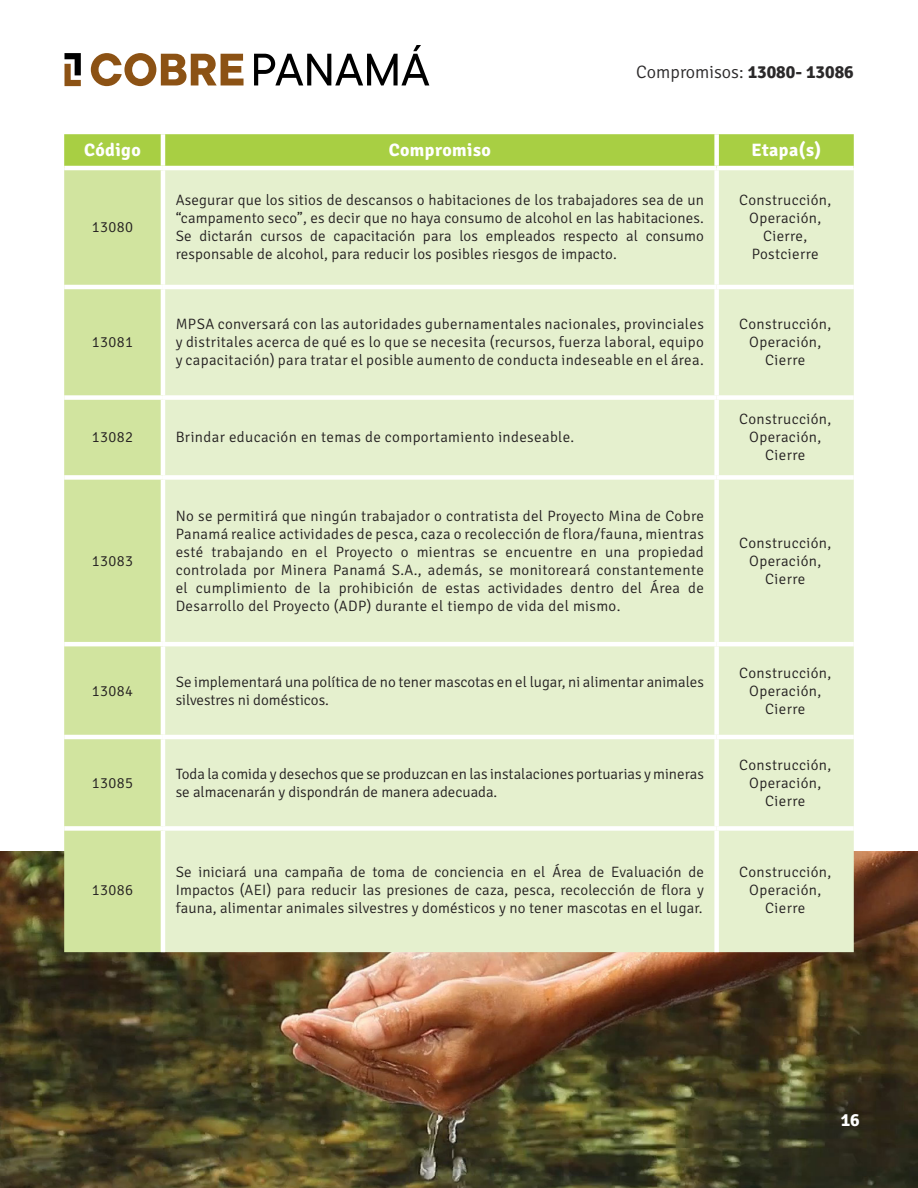
<style>
.page{position:relative;width:918px;height:1188px;background:#fff}
.page>*{position:absolute;margin:0;border:0;box-sizing:border-box;transform-origin:0 0}
.Body_Text{font:700 18px "Signika";letter-spacing:.025em;color:#fff}
.t1{font:300 18px "Signika";color:#2b292a}
.Body_Text-2{font:300 15px/18px "Signika";letter-spacing:.02em;color:#231f20;text-align:center}
.Body_Text-3{font:300 15px/18px "Signika";color:#231f20}
.s1{font-weight:700}
</style>
<div class="page">
<img style="left:0;top:851px;width:918px;height:337px">
<div style="left:64px;top:134px;width:790px;height:32px;background:#a8cf43"></div>
<div style="left:64px;top:170px;width:97px;height:782px;background:#d1e49f"></div>
<div style="left:165px;top:170px;width:689px;height:782px;background:#e5f0ce"></div>
<hr style="left:161px;top:134px;width:4px;height:32px;background:#fff">
<div style="left:714px;top:134px;width:5px;height:32px;background:#fff"></div>
<div style="left:714px;top:170px;width:5px;height:115px;background:#fff"></div>
<hr style="left:64px;top:285px;width:99px;height:4px;background:#fff">
<hr style="left:163px;top:285px;width:554px;height:4px;background:#fff">
<hr style="left:717px;top:285px;width:137px;height:4px;background:#fff">
<div style="left:714px;top:289px;width:5px;height:106px;background:#fff"></div>
<div style="left:64px;top:395px;width:99px;height:5px;background:#fff"></div>
<div style="left:163px;top:395px;width:554px;height:5px;background:#fff"></div>
<div style="left:717px;top:395px;width:137px;height:5px;background:#fff"></div>
<div style="left:714px;top:400px;width:5px;height:75px;background:#fff"></div>
<div style="left:64px;top:475px;width:99px;height:5px;background:#fff"></div>
<div style="left:163px;top:475px;width:554px;height:5px;background:#fff"></div>
<div style="left:717px;top:475px;width:137px;height:5px;background:#fff"></div>
<div style="left:714px;top:480px;width:5px;height:162px;background:#fff"></div>
<hr style="left:64px;top:642px;width:99px;height:4px;background:#fff">
<hr style="left:163px;top:642px;width:554px;height:4px;background:#fff">
<hr style="left:717px;top:642px;width:137px;height:4px;background:#fff">
<div style="left:714px;top:646px;width:5px;height:89px;background:#fff"></div>
<hr style="left:64px;top:735px;width:99px;height:4px;background:#fff">
<hr style="left:163px;top:735px;width:554px;height:4px;background:#fff">
<hr style="left:717px;top:735px;width:137px;height:4px;background:#fff">
<div style="left:714px;top:739px;width:5px;height:87px;background:#fff"></div>
<div style="left:64px;top:826px;width:99px;height:5px;background:#fff"></div>
<div style="left:163px;top:826px;width:554px;height:5px;background:#fff"></div>
<hr style="left:161px;top:831px;width:4px;height:121px;background:#fff">
<div style="left:717px;top:826px;width:137px;height:5px;background:#fff"></div>
<div style="left:714px;top:831px;width:5px;height:121px;background:#fff"></div>
<svg style="left:91px;top:53px;width:153px;height:33px"></svg>
<svg style="left:254px;top:45px;width:175px;height:40px"></svg>
<svg style="left:64px;top:53px;width:17px;height:33px"></svg>
<p class="t1" style="left:636px;top:62px;width:219px">Compromisos: <span class="s1">13080- 13086</span></p>
<p class="Body_Text" style="left:84px;top:139px;width:58px">Código</p>
<p class="Body_Text" style="left:389px;top:139px;width:104px">Compromiso</p>
<p class="Body_Text" style="left:752px;top:139px;width:71px">Etapa(s)</p>
<p class="Body_Text-2" style="left:92px;top:219px;width:43px">13080</p>
<p class="Body_Text-2" style="left:92px;top:333px;width:43px">13081</p>
<p class="Body_Text-2" style="left:176px;top:192px;width:530px;text-align:justify">Asegurar que los sitios de descansos o habitaciones de los trabajadores sea de un “campamento seco”, es decir que no haya consumo de alcohol en las habitaciones.<br>Se dictarán cursos de capacitación para los empleados respecto al consumo responsable de alcohol, para reducir los posibles riesgos de impacto.</p>
<p class="Body_Text-2" style="left:739px;top:192px;width:94px">Construcción,<br>Operación,<br>Cierre,<br>Postcierre</p>
<p class="Body_Text-2" style="left:176px;top:315px;width:530px;text-align:justify">MPSA conversará con las autoridades gubernamentales nacionales, provinciales y distritales acerca de qué es lo que se necesita (recursos, fuerza laboral, equipo y capacitación) para tratar el posible aumento de conducta indeseable en el área.</p>
<p class="Body_Text-2" style="left:739px;top:315px;width:94px">Construcción,<br>Operación,<br>Cierre</p>
<p class="Body_Text-2" style="left:92px;top:429px;width:43px">13082</p>
<p class="Body_Text-2" style="left:176px;top:429px;width:400px">Brindar educación en temas de comportamiento indeseable.</p>
<p class="Body_Text-2" style="left:92px;top:552px;width:43px">13083</p>
<p class="Body_Text-2" style="left:176px;top:507px;width:530px;text-align:justify">No se permitirá que ningún trabajador o contratista del Proyecto Mina de Cobre Panamá realice actividades de pesca, caza o recolección de flora/fauna, mientras esté trabajando en el Proyecto o mientras se encuentre en una propiedad controlada por Minera Panamá S.A., además, se monitoreará constantemente el cumplimiento de la prohibición de estas actividades dentro del Área de Desarrollo del Proyecto (ADP) durante el tiempo de vida del mismo.</p>
<p class="Body_Text-2" style="left:739px;top:411px;width:94px">Construcción,<br>Operación,<br>Cierre</p>
<p class="Body_Text-2" style="left:739px;top:534px;width:94px">Construcción,<br>Operación,<br>Cierre</p>
<p class="Body_Text-2" style="left:92px;top:682px;width:43px">13084</p>
<p class="Body_Text-3" style="left:176px;top:673px;width:530px">Se implementará una política de no tener mascotas en el lugar, ni alimentar animales silvestres ni domésticos.</p>
<p class="Body_Text-2" style="left:739px;top:664px;width:94px">Construcción,<br>Operación,<br>Cierre</p>
<p class="Body_Text-2" style="left:92px;top:774px;width:43px">13085</p>
<p class="Body_Text-3" style="left:176px;top:765px;width:530px">Toda la comida y desechos que se produzcan en las instalaciones portuarias y mineras se almacenarán y dispondrán de manera adecuada.</p>
<p class="Body_Text-2" style="left:739px;top:756px;width:94px">Construcción,<br>Operación,<br>Cierre</p>
<p class="Body_Text-2" style="left:92px;top:882px;width:43px">13086</p>
<p class="Body_Text-2" style="left:176px;top:863px;width:530px;text-align:justify">Se iniciará una campaña de toma de conciencia en el Área de Evaluación de Impactos (AEI) para reducir las presiones de caza, pesca, recolección de flora y fauna, alimentar animales silvestres y domésticos y no tener mascotas en el lugar.</p>
<p class="Body_Text-2" style="left:739px;top:863px;width:94px">Construcción,<br>Operación,<br>Cierre</p>
<p class="Body_Text" style="left:841px;top:1109px;width:21px">16</p>
</div>
